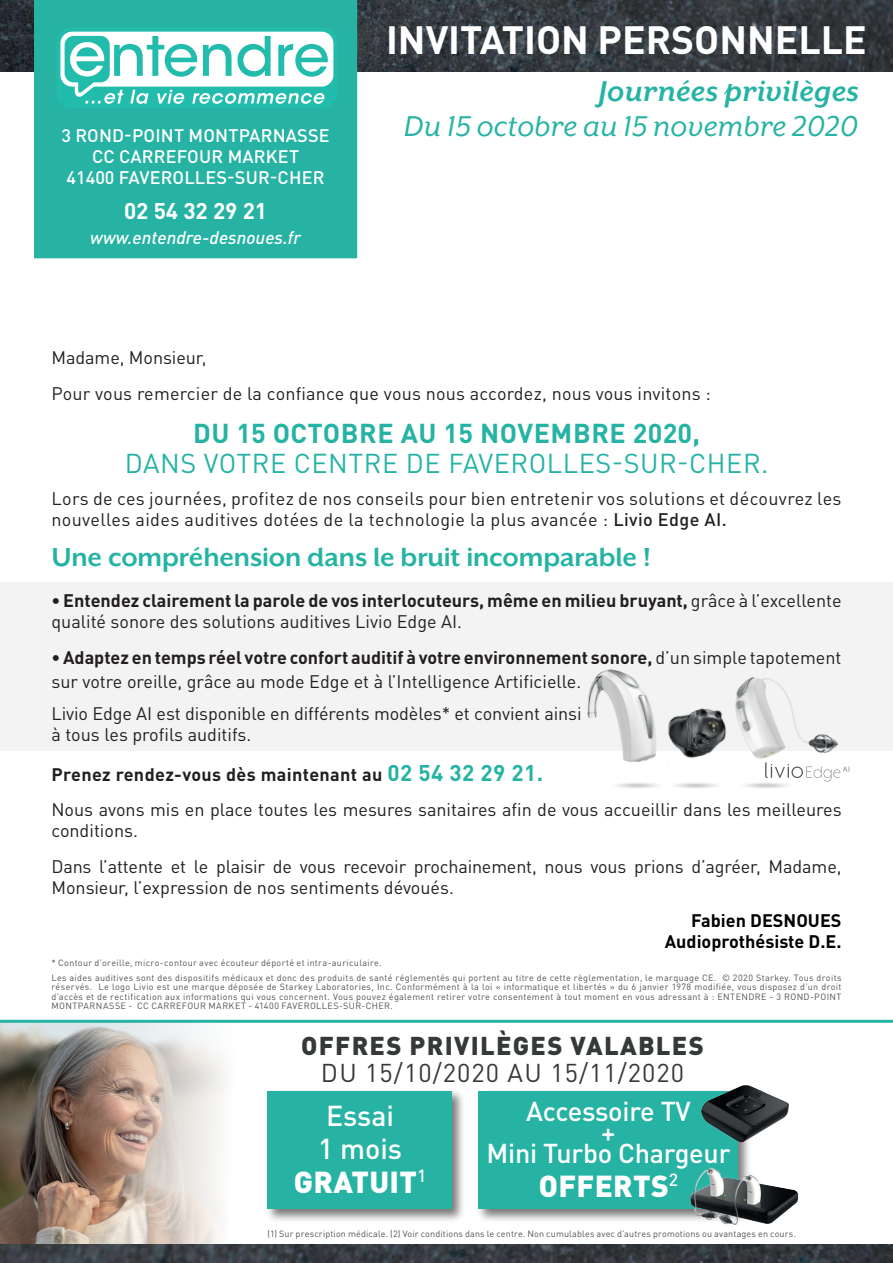
<style>
.page{position:relative;width:893px;height:1263px;background:#fff}
.page>*{position:absolute;margin:0;border:0;box-sizing:border-box;transform-origin:0 0}
.t1{font:700 39px "DINOT";color:#fff}
.t2{font:italic 33px "Mr Eaves XL San OT";letter-spacing:.01em;color:#26b3a4}
.t3{font:italic 700 33px "Mr Eaves XL San OT";letter-spacing:.01em;color:#26b3a4}
.t4{font:700 30px "Mr Eaves XL San OT";letter-spacing:-.005em;color:#26b3a4}
.t5{font:900 30px "DINOT";letter-spacing:.01em;color:#fff}
.t6{font:500 28.5px/33px "DINOT";color:#fff}
.t7{font:27px "DINOT";letter-spacing:.02em;color:#26b3a4}
.t8{font:500 27px/21px "DINOT";letter-spacing:-.01em;color:#fff;text-align:center}
.t9{font:700 27px "DINOT";letter-spacing:.02em;color:#26b3a4}
.t10{font:900 25.5px "DINOT";letter-spacing:.05em;color:#36393a}
.t11{font:25.5px "DINOT";letter-spacing:.04em;color:#36393a}
.t12{font:700 22.5px "DINOT";color:#fff}
.t13{font:18px/35.5px "DINOT";color:#231f20}
.t14{font:18px/21px "DINOT";letter-spacing:.02em;color:#231f20}
.t15{font:700 18px/21px "DINOT";color:#231f20}
.t16{font:500 18px/21px "DINOT";letter-spacing:.01em;color:#fff;text-align:center}
.t17{font:700 18px/20.5px "DINOT";color:#000;text-align:right}
.t18{font:italic 500 18px "DINOT";color:#fff}
.t19{font:9px/9.4px "DINOT";letter-spacing:.03em;color:#4f5253;text-align:justify}
.s1{font-weight:500}
.s2{font-weight:400}
.s3{font-weight:700}
.s4{font-weight:700;font-size:22.5px;color:#26b3a4}
</style>
<div class="page">
<div style="left:0;top:583px;width:893px;height:168px;background:#f3f3f3"></div>
<img style="left:0;top:0;width:893px;height:72px">
<div style="left:34px;top:0;width:323px;height:258px;background:#26b3a4"></div>
<img style="left:1px;top:1023px;width:224px;height:221px">
<img style="left:0;top:1244px;width:893px;height:19px">
<hr style="left:0;top:1020px;width:893px;height:3px;background:#26b3a4">
<div style="left:265px;top:1088px;width:201px;height:135px;background:#231f20;opacity:.6"></div>
<div style="left:268px;top:1091px;width:184px;height:118px;background:#26b3a4"></div>
<div style="left:476px;top:1088px;width:276px;height:135px;background:#231f20;opacity:.6"></div>
<div style="left:478px;top:1091px;width:259px;height:118px;background:#26b3a4"></div>
<img style="left:587px;top:669px;width:66px;height:93px">
<img style="left:653px;top:708px;width:63px;height:50px">
<img style="left:716px;top:677px;width:123px;height:82px">
<img style="left:675px;top:1152px;width:143px;height:102px">
<img style="left:693px;top:1085px;width:96px;height:67px">
<svg style="left:765px;top:762px;width:85px;height:19px"></svg>
<svg style="left:57px;top:28px;width:280px;height:80px;background:#2abeae"></svg>
<svg style="left:60px;top:32px;width:273px;height:72px"></svg>
<h1 class="t1" style="left:386px;top:14px;width:482px">INVITATION PERSONNELLE</h1>
<h3 class="t16" style="left:61px;top:125px;width:270px">3 ROND-POINT MONTPARNASSE</h3>
<h3 class="t16" style="left:67px;top:146px;width:259px">CC CARREFOUR MARKET<br>41400 FAVEROLLES-SUR-CHER</h3>
<h3 class="t12" style="left:124px;top:196px;width:145px">02 54 32 29 21</h3>
<h3 class="t18" style="left:90px;top:226px;width:212px">www.entendre-desnoues.fr</h3>
<h2 class="t3" style="left:599px;top:73px;width:262px">Journées privilèges</h2>
<h2 class="t2" style="left:404px;top:108px;width:455px">Du 15 octobre au 15 novembre 2020</h2>
<h3 class="t13" style="left:51px;top:340px;width:661px">Madame, Monsieur,<br>Pour vous remercier de la confiance que vous nous accordez, nous vous invitons :</h3>
<h3 class="t9" style="left:193px;top:415px;width:509px">DU 15 OCTOBRE AU 15 NOVEMBRE 2020,</h3>
<h3 class="t7" style="left:125px;top:446px;width:645px">DANS VOTRE CENTRE DE FAVEROLLES-SUR-CHER.</h3>
<h3 class="t14" style="left:51px;top:488px;width:792px">Lors de ces journées, profitez de nos conseils pour bien entretenir vos solutions et découvrez les nouvelles aides auditives dotées de la technologie la plus avancée : <span class="s1">Livio Edge AI.</span></h3>
<h3 class="t4" style="left:51px;top:540px;width:601px">Une compréhension dans le bruit incomparable !</h3>
<h3 class="t15" style="left:51px;top:590px;width:792px">• Entendez clairement la parole de vos interlocuteurs, même en milieu bruyant, <span class="s2">grâce à l’excellente qualité sonore des solutions auditives Livio Edge AI.</span></h3>
<h3 class="t13" style="left:51px;top:646px;width:791px;line-height:24px"><span class="s3">• Adaptez en temps réel votre confort auditif à votre environnement sonore,</span> d’un simple tapotement sur votre oreille, grâce au mode Edge et à l’Intelligence Artificielle.</h3>
<h3 class="t13" style="left:51px;top:702px;width:532px;line-height:21px">Livio Edge AI est disponible en différents modèles* et convient ainsi à tous les profils auditifs.</h3>
<h3 class="t13" style="left:51px;top:756px;width:792px"><span class="s3">Prenez rendez-vous dès maintenant au</span> <span class="s4">02 54 32 29 21.<br></span>Nous avons mis en place toutes les mesures sanitaires afin de vous accueillir dans les meilleures</h3>
<h3 class="t13" style="left:51px;top:812px;width:792px">conditions.<br>Dans l’attente et le plaisir de vous recevoir prochainement, nous vous prions d’agréer, Madame,</h3>
<h3 class="t13" style="left:51px;top:869px;width:404px">Monsieur, l’expression de nos sentiments dévoués.</h3>
<h3 class="t17" style="left:665px;top:910px;width:178px">Fabien DESNOUES<br>Audioprothésiste D.E.</h3>
<p class="t19" style="left:51px;top:958px;width:332px">* Contour d’oreille, micro-contour avec écouteur déporté et intra-auriculaire.</p>
<p class="t19" style="left:51px;top:972px;width:792px">Les aides auditives sont des dispositifs médicaux et donc des produits de santé réglementés qui portent au titre de cette règlementation, le marquage CE. © 2020 Starkey. Tous droits réservés. Le logo Livio est une marque déposée de Starkey Laboratories, Inc. Conformément à la loi « informatique et libertés » du 6 janvier 1978 modifiée, vous disposez d’un droit d’accès et de rectification aux informations qui vous concernent. Vous pouvez également retirer votre consentement à tout moment en vous adressant à : ENTENDRE - 3 ROND-POINT MONTPARNASSE - CC CARREFOUR MARKET - 41400 FAVEROLLES-SUR-CHER.</p>
<h3 class="t10" style="left:301px;top:1028px;width:404px">OFFRES PRIVILÈGES VALABLES</h3>
<h3 class="t11" style="left:321px;top:1057px;width:365px">DU 15/10/2020 AU 15/11/2020</h3>
<h3 class="t6" style="left:318px;top:1098px;width:86px">Essai<br>1 mois</h3>
<h3 class="t5" style="left:294px;top:1162px;width:134px">GRATUIT<sup>1</sup></h3>
<h3 class="t8" style="left:486px;top:1100px;width:245px">Accessoire TV<br>+<br>Mini Turbo Chargeur</h3>
<h3 class="t5" style="left:539px;top:1166px;width:141px">OFFERTS<sup>2</sup></h3>
<p class="t19" style="left:268px;top:1229px;width:530px">(1) Sur prescription médicale. (2) Voir conditions dans le centre. Non cumulables avec d’autres promotions ou avantages en cours.</p>
</div>
